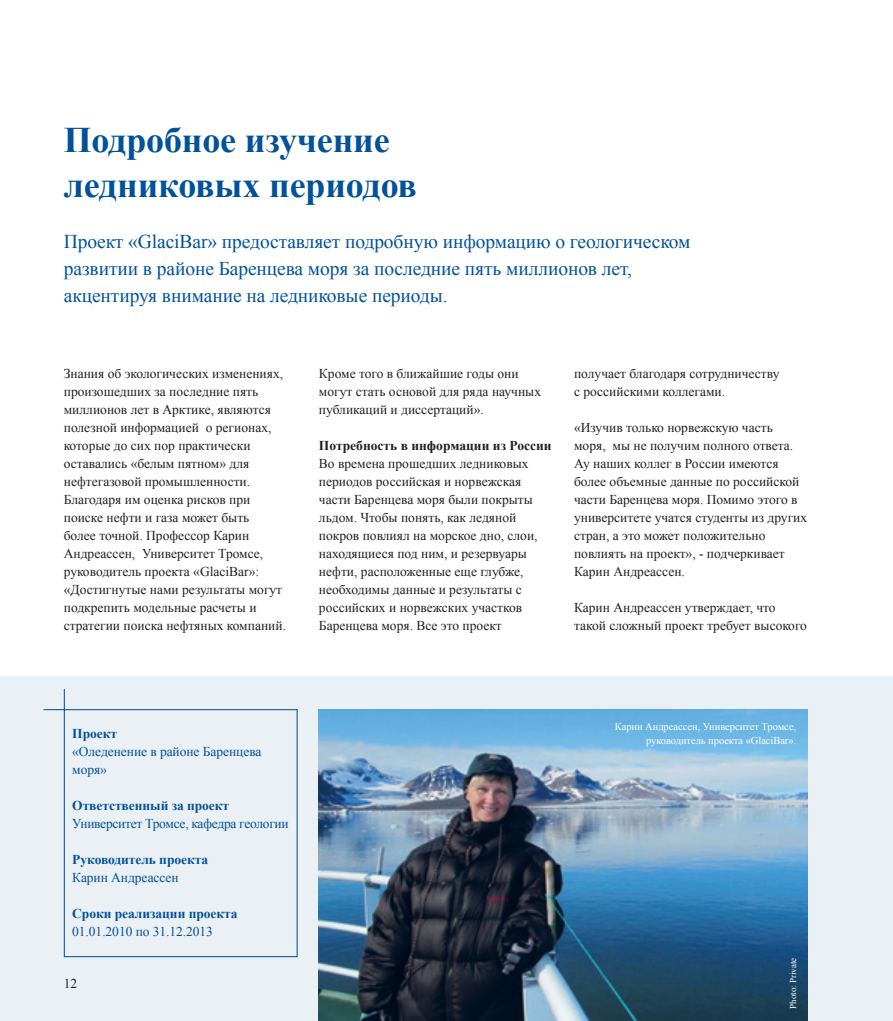
<style>
.page{position:relative;width:893px;height:1021px;background:#fff}
.page>*{position:absolute;margin:0;border:0;box-sizing:border-box;transform-origin:0 0}
.t1{font:700 36px/45px "Times New Roman";letter-spacing:-.005em;color:#01529a}
.t2{font:19.5px/27px "Times New Roman";letter-spacing:-.005em;color:#01529a}
.t3{font:13.5px/18px "Times New Roman";color:#231f20}
.t4{font:13.5px/18px "Times New Roman";letter-spacing:-.005em;color:#01529a}
.t5{font:700 13.5px "Times New Roman";letter-spacing:-.005em;color:#01529a}
.t6{font:700 13.5px "Times New Roman";color:#231f20}
.t7{font:10.5px/14.2px "Times New Roman";letter-spacing:-.005em;color:#fff;text-align:right}
.t8{font:9px "Times New Roman";letter-spacing:-.005em;color:#fff}
</style>
<div class="page">
<div style="left:0;top:676px;width:893px;height:344px;background:#ebf0f4"></div>
<img style="left:319px;top:709px;width:489px;height:311px">
<svg style="left:44px;top:689px;width:21px;height:21px"></svg>
<div style="left:64px;top:709px;width:234px;height:248px;border:1px solid #01529a"></div>
<h1 class="t1" style="left:64px;top:116px;width:355px">Подробное изучение ледниковых периодов</h1>
<h2 class="t2" style="left:64px;top:227px;width:628px">Проект «GlaciBar» предоставляет подробную информацию о геологическом развитии в районе Баренцева моря за последние пять миллионов лет, акцентируя внимание на ледниковые периоды.</h2>
<p class="t3" style="left:64px;top:364px;width:224px">Знания об экологических изменениях, произошедших за последние пять миллионов лет в Арктике, являются полезной информацией о регионах, которые до сих пор практически оставались «белым пятном» для нефтегазовой промышленности.<br>Благодаря им оценка рисков при поиске нефти и газа может быть<br>более точной. Профессор Карин Андреассен, Университет Тромсе, руководитель проекта «GlaciBar»: «Достигнутые нами результаты могут подкрепить модельные расчеты и стратегии поиска нефтяных компаний.</p>
<p class="t3" style="left:319px;top:364px;width:224px">Кроме того в ближайшие годы они могут стать основой для ряда научных публикаций и диссертаций».</p>
<p class="t6" style="left:319px;top:436px;width:234px">Потребность в информации из России</p>
<p class="t3" style="left:319px;top:454px;width:220px">Во времена прошедших ледниковых периодов российская и норвежская части Баренцева моря были покрыты льдом. Чтобы понять, как ледяной покров повлиял на морское дно, слои, находящиеся под ним, и резервуары нефти, расположенные еще глубже, необходимы данные и результаты с российских и норвежских участков Баренцева моря. Все это проект</p>
<p class="t3" style="left:574px;top:364px;width:207px">получает благодаря сотрудничеству с российскими коллегами.</p>
<p class="t3" style="left:574px;top:418px;width:235px">«Изучив только норвежскую часть моря, мы не получим полного ответа.<br>Ау наших коллег в России имеются более объемные данные по российской части Баренцева моря. Помимо этого в университете учатся студенты из других стран, а это может положительно повлиять на проект», - подчеркивает Карин Андреассен.</p>
<p class="t3" style="left:574px;top:598px;width:234px">Карин Андреассен утверждает, что такой сложный проект требует высокого</p>
<p class="t5" style="left:72px;top:724px;width:46px">Проект</p>
<p class="t4" style="left:72px;top:742px;width:191px">«Оледенение в районе Баренцева моря»</p>
<p class="t5" style="left:72px;top:796px;width:158px">Ответственный за проект</p>
<p class="t4" style="left:72px;top:814px;width:218px">Университет Тромсе, кафедра геологии</p>
<p class="t5" style="left:72px;top:850px;width:137px">Руководитель проекта</p>
<p class="t4" style="left:72px;top:868px;width:108px">Карин Андреассен</p>
<p class="t5" style="left:72px;top:904px;width:167px">Сроки реализации проекта</p>
<p class="t4" style="left:72px;top:922px;width:142px">01.01.2010 по 31.12.2013</p>
<p class="t3" style="left:64px;top:974px;width:15px">12</p>
<p class="t7" style="left:615px;top:719px;width:183px">Карин Андреассен, Университет Тромсе, руководитель проекта «GlaciBar».</p>
<p class="t8" style="left:787px;top:1008px;width:52px;rotate:-90deg">Photo: Private</p>
</div>
